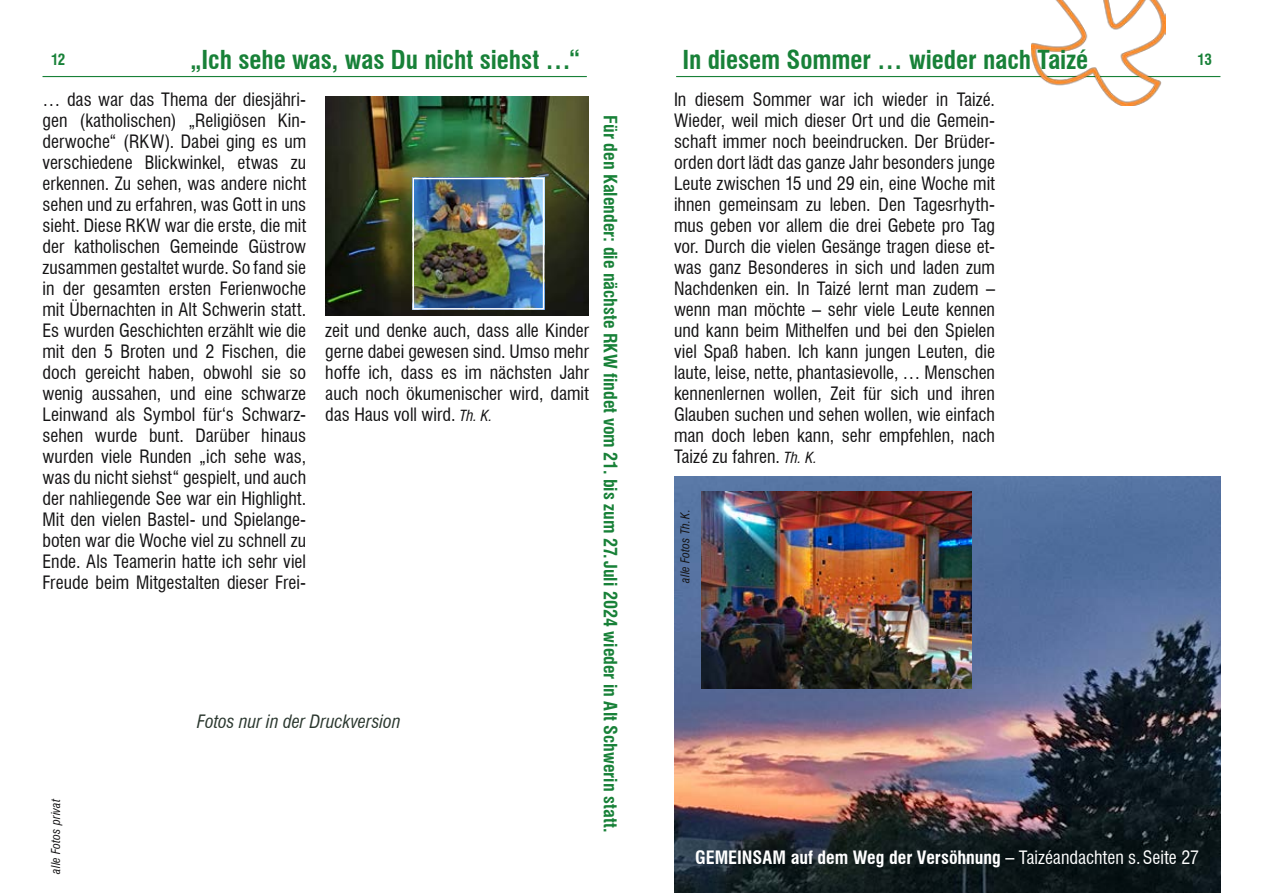
<style>
.page{position:relative;width:1263px;height:893px;background:#fff}
.page>*{position:absolute;margin:0;border:0;box-sizing:border-box;transform-origin:0 0}
.t1{font:700 condensed 25.5px "Swiss 721 BT";letter-spacing:-.005em;color:#188138}
.t2{font:condensed 18px/21px "Swiss 721 BT";color:#141314;text-align:justify}
.t3{font:700 condensed 18px "Swiss 721 BT";color:#188138}
.t4{font:700 condensed 18px "Swiss 721 BT";color:#fff}
.t5{font:italic condensed 18px "Swiss 721 BT";color:#2b382f}
.t6{font:700 condensed 15px "Swiss 721 BT";color:#188138}
.t7{font:italic condensed 12px "Swiss 721 BT";letter-spacing:.01em;color:#141314}
.s1{font-style:italic;font-size:15px}
.s2{font-weight:400}
</style>
<div class="page">
<hr style="left:43px;top:76px;width:544px;height:1px;background:#188138">
<hr style="left:676px;top:76px;width:544px;height:1px;background:#188138">
<img style="left:325px;top:96px;width:264px;height:220px">
<img style="left:415px;top:181px;width:126px;height:126px">
<div style="left:412px;top:178px;width:132px;height:132px;border:2px solid #fff"></div>
<img style="left:674px;top:477px;width:546px;height:416px">
<img style="left:1031px;top:0;width:134px;height:106px">
<img style="left:702px;top:491px;width:270px;height:198px">
<h1 class="t1" style="left:190px;top:45px;width:391px">„Ich sehe was, was Du nicht siehst …“</h1>
<h1 class="t1" style="left:682px;top:45px;width:407px">In diesem Sommer … wieder nach Taizé</h1>
<p class="t6" style="left:51px;top:51px;width:16px">12</p>
<p class="t6" style="left:1197px;top:51px;width:16px">13</p>
<p class="t2" style="left:43px;top:88px;width:265px">… das war das Thema der diesjähri&shy;gen (katholischen) „Religiösen Kin&shy;derwoche“ (RKW). Dabei ging es um verschiedene Blickwinkel, etwas zu erkennen. Zu sehen, was andere nicht sehen und zu erfahren, was Gott in uns sieht. Diese RKW war die erste, die mit der katholischen Gemeinde Güstrow zusammen gestaltet wurde. So fand sie in der gesamten ersten Ferienwoche mit Übernachten in Alt Schwerin statt.<br>Es wurden Geschichten erzählt wie die mit den 5 Broten und 2 Fischen, die doch gereicht haben, obwohl sie so wenig aussahen, und eine schwarze Leinwand als Symbol für‘s Schwarz&shy;sehen wurde bunt. Darüber hinaus wurden viele Runden „ich sehe was, was du nicht siehst“ gespielt, und auch der nahliegende See war ein Highlight.<br>Mit den vielen Bastel- und Spielange&shy;boten war die Woche viel zu schnell zu Ende. Als Teamerin hatte ich sehr viel Freude beim Mitgestalten dieser Frei-</p>
<p class="t2" style="left:674px;top:89px;width:323px">In diesem Sommer war ich wieder in Taizé.<br>Wieder, weil mich dieser Ort und die Gemein&shy;schaft immer noch beeindrucken. Der Brüder&shy;orden dort lädt das ganze Jahr besonders junge Leute zwischen 15 und 29 ein, eine Woche mit ihnen gemeinsam zu leben. Den Tagesrhyth&shy;mus geben vor allem die drei Gebete pro Tag vor. Durch die vielen Gesänge tragen diese et&shy;was ganz Besonderes in sich und laden zum Nachdenken ein. In Taizé lernt man zudem – wenn man möchte – sehr viele Leute kennen und kann beim Mithelfen und bei den Spielen viel Spaß haben. Ich kann jungen Leuten, die laute, leise, nette, phantasievolle, … Menschen kennenlernen wollen, Zeit für sich und ihren Glauben suchen und sehen wollen, wie einfach man doch leben kann, sehr empfehlen, nach Taizé zu fahren. <span class="s1">Th. K.</span></p>
<p class="t3" style="left:621px;top:115px;width:719px;rotate:90deg">Für den Kalender: die nächste RKW findet vom 21. bis zum 27. Juli 2024 wieder in Alt Schwerin statt.</p>
<p class="t2" style="left:325px;top:319px;width:265px">zeit und denke auch, dass alle Kinder gerne dabei gewesen sind. Umso mehr hoffe ich, dass es im nächsten Jahr auch noch ökumenischer wird, damit das Haus voll wird. <span class="s1">Th. K.</span></p>
<p class="t7" style="left:678px;top:583px;width:75px;rotate:-90deg">alle Fotos Th.K.</p>
<p class="t5" style="left:197px;top:711px;width:205px">Fotos nur in der Druckversion</p>
<p class="t7" style="left:48px;top:873px;width:76px;rotate:-90deg">alle Fotos privat</p>
<p class="t4" style="left:695px;top:847px;width:505px">GEMEINSAM auf dem Weg der Versöhnung – <span class="s2">Taizéandachten s.Seite 27</span></p>
</div>
